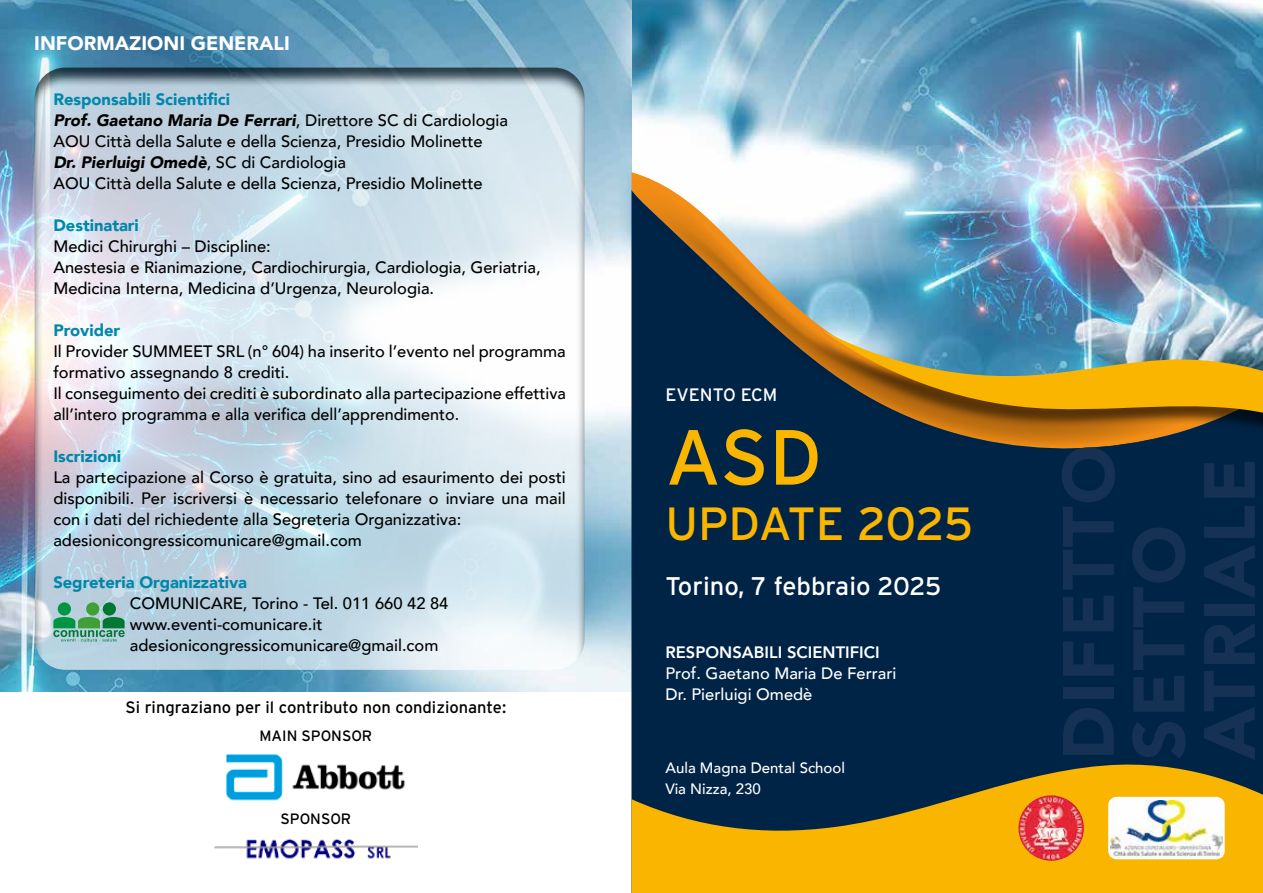
<style>
.page{position:relative;width:1263px;height:893px;background:#fff}
.page>*{position:absolute;margin:0;border:0;box-sizing:border-box;transform-origin:0 0}
.t1{font:78px "Interstate";color:#fab500}
.t2{font:900 72px/70.5px "Avenir";letter-spacing:.02em;color:#153153}
.t3{font:46.5px "Interstate";letter-spacing:-.02em;color:#fab500}
.t4{font:25.5px "Interstate";color:#fff}
.t5{font:900 19.5px "Avenir";color:#fff}
.t6{font:18px "Interstate";color:#fff}
.t7{font:500 16.5px/21px "Avenir";color:#000}
.t8{font:900 16.5px "Avenir";color:#0087aa}
.t9{font:16.5px "Interstate";color:#000}
.t10{font:500 16.5px/21px "Avenir";color:#fff}
.t11{font:800 16.5px "Avenir";color:#fff}
.t12{font:500 15px/21px "Avenir";color:#fff}
.t13{font:15px "Interstate";color:#000}
.s1{font-weight:900;color:#0087aa}
.s2{font-weight:900;font-style:italic}
</style>
<div class="page">
<img style="left:631px;top:0;width:632px;height:190px">
<img style="left:0;top:0;width:631px;height:691px">
<svg style="left:631px;top:172px;width:610px;height:18px"></svg>
<div style="left:631px;top:190px;width:632px;height:457px;background:#002446"></div>
<svg style="left:631px;top:647px;width:632px;height:246px;background:#55552e"></svg>
<img style="left:628px;top:179px;width:592px;height:267px">
<svg style="left:35px;top:66px;width:551px;height:604px;background:#cedde7"></svg>
<div style="left:86px;top:602px;width:13px;height:13px;background:#3ea036;border-radius:7px"></div>
<div style="left:58px;top:602px;width:13px;height:13px;background:#009641;border-radius:7px"></div>
<div style="left:103px;top:602px;width:13px;height:13px;background:#007732;border-radius:7px"></div>
<svg style="left:53px;top:617px;width:72px;height:24px;background:#59a780"></svg>
<div style="left:1108px;top:797px;width:117px;height:62px;background:#fff;border-radius:9px"></div>
<img style="left:1110px;top:800px;width:112px;height:56px">
<div style="left:805px;top:333px;width:458px;height:101px;background:#000;opacity:.6"></div>
<svg style="left:822px;top:330px;width:441px;height:87px;background:#9c8f4f"></svg>
<img style="left:215px;top:838px;width:202px;height:21px">
<img style="left:1018px;top:795px;width:66px;height:66px;border-radius:33px">
<img style="left:225px;top:754px;width:180px;height:47px">
<p class="t5" style="left:34px;top:27px;width:257px">INFORMAZIONI GENERALI</p>
<p class="t7" style="left:53px;top:88px;width:456px"><span class="s1">Responsabili Scientifici<br></span><span class="s2">Prof. Gaetano Maria De Ferrari</span>, Direttore SC di Cardiologia AOU Città della Salute e della Scienza, Presidio Molinette <span class="s2">Dr. Pierluigi Omedè</span>, SC di Cardiologia<br>AOU Città della Salute e della Scienza, Presidio Molinette</p>
<p class="t8" style="left:53px;top:211px;width:87px">Destinatari</p>
<p class="t7" style="left:53px;top:235px;width:489px">Medici Chirurghi – Discipline:<br>Anestesia e Rianimazione, Cardiochirurgia, Cardiologia, Geriatria,<br>Medicina Interna, Medicina d’Urgenza, Neurologia.</p>
<p class="t8" style="left:53px;top:316px;width:68px">Provider</p>
<p class="t7" style="left:53px;top:340px;width:514px">Il Provider SUMMEET SRL (n° 604) ha inserito l’evento nel programma formativo assegnando 8 crediti.<br>Il conseguimento dei crediti è subordinato alla partecipazione effettiva all’intero programma e alla verifica dell’apprendimento.</p>
<p class="t8" style="left:53px;top:442px;width:69px">Iscrizioni</p>
<p class="t7" style="left:53px;top:466px;width:514px">La partecipazione al Corso è gratuita, sino ad esaurimento dei posti disponibili. Per iscriversi è necessario telefonare o inviare una mail con i dati del richiedente alla Segreteria Organizzativa: adesionicongressicomunicare@gmail.com</p>
<p class="t8" style="left:53px;top:568px;width:195px">Segreteria Organizzativa</p>
<p class="t7" style="left:130px;top:592px;width:320px">COMUNICARE, Torino - Tel. 011 660 42 84 www.eventi-comunicare.it adesionicongressicomunicare@gmail.com</p>
<p class="t9" style="left:126px;top:697px;width:382px">Si ringraziano per il contributo non condizionante:</p>
<p class="t13" style="left:259px;top:728px;width:114px">MAIN SPONSOR</p>
<p class="t13" style="left:280px;top:810px;width:72px">SPONSOR</p>
<p class="t6" style="left:665px;top:385px;width:113px">EVENTO ECM</p>
<h1 class="t1" style="left:665px;top:413px;width:158px">ASD</h1>
<h3 class="t3" style="left:665px;top:498px;width:309px">UPDATE 2025</h3>
<h3 class="t4" style="left:665px;top:572px;width:277px">Torino, 7 febbraio 2025</h3>
<p class="t11" style="left:665px;top:639px;width:216px">RESPONSABILI SCIENTIFICI</p>
<p class="t10" style="left:665px;top:661px;width:233px">Prof. Gaetano Maria De Ferrari<br>Dr. Pierluigi Omedè</p>
<p class="t12" style="left:665px;top:756px;width:181px">Aula Magna Dental School<br>Via Nizza, 230</p>
<h2 class="t2" style="left:1052px;top:760px;width:317px;rotate:-90deg">DIFETTO<br>SETTO<br>ATRIALE</h2>
</div>
